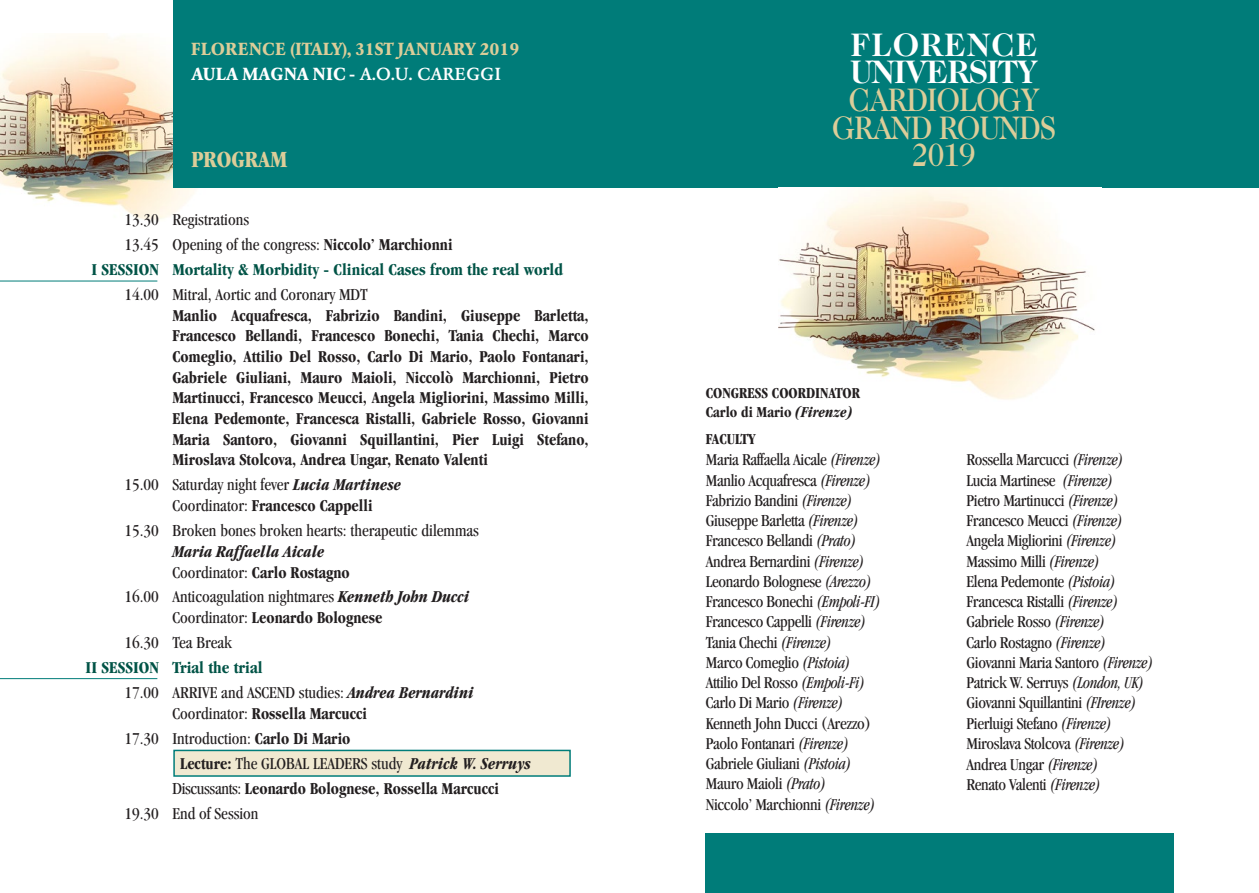
<style>
.page{position:relative;width:1259px;height:893px;background:#fff}
.page>*{position:absolute;margin:0;border:0;box-sizing:border-box;transform-origin:0 0}
.t1{font:500 33px/27.8px "Caslon Two Twenty Four";letter-spacing:-.03em;color:#dccd99;text-align:center;scale:.88 1}
.t2{font:700 33px/27.8px "Caslon Two Twenty Four";letter-spacing:-.03em;color:#fff}
.t3{font:700 condensed 24px "Garamond";color:#dccd99}
.t4{font:condensed 17.25px/20.2px "Garamond";letter-spacing:-.02em;color:#231f20}
.t5{font:700 condensed 17.25px/20.7px "Garamond";color:#231f20;text-align:justify;scale:.95 1}
.t6{font:condensed 17.25px/20.7px "Garamond";color:#231f20}
.t7{font:700 condensed 17.25px "Garamond";color:#005346}
.t8{font:italic 700 condensed 17.25px/20.7px "Garamond";color:#231f20;scale:.95 1}
.t9{font:700 17.25px "Garamond BE";letter-spacing:.02em;color:#dccd99}
.t10{font:500 17.25px "Garamond BE";letter-spacing:.02em;color:#fff}
.t11{font:700 17.25px "Garamond BE";color:#fff}
.t12{font:700 condensed 15.75px/18.8px "Garamond";color:#231f20;scale:.95 1}
.s1{font-weight:700}
.s2{font-weight:700;font-style:italic}
.s3{font-weight:400;font-style:normal}
.s4{font-style:normal}
.s5{font-weight:700;color:#005346}
.s6{font-weight:400}
.s7{font-style:italic}
</style>
<div class="page">
<img style="left:0;top:34px;width:228px;height:186px">
<div style="left:173px;top:0;width:1086px;height:187px;background:#007c79"></div>
<div style="left:173px;top:750px;width:398px;height:27px;background:#f0e9d1;border:2px solid #007c79"></div>
<hr style="left:0;top:281px;width:157px;height:1px;background:#007c79">
<hr style="left:0;top:678px;width:157px;height:1px;background:#007c79">
<div style="left:706px;top:834px;width:468px;height:59px;background:#007c79"></div>
<img style="left:779px;top:187px;width:316px;height:213px">
<p class="t9" style="left:191px;top:39px;width:329px">FLORENCE (ITALY), 31ST JANUARY 2019</p>
<p class="t11" style="left:191px;top:64px;width:13px">AULA</p>
<p class="t10" style="left:242px;top:64px;width:260px"><span class="s1">MAGNA NIC -</span> A.O.U. CAREGGI</p>
<h2 class="t3" style="left:191px;top:146px;width:98px">PROGRAM</h2>
<p class="t6" style="left:124px;top:209px;width:126px">13.30 Registrations</p>
<p class="t6" style="left:124px;top:234px;width:330px">13.45 Opening of the congress: <span class="s1">Niccolo’ Marchionni</span></p>
<p class="t7" style="left:91px;top:260px;width:473px">I SESSION Mortality &amp; Morbidity - Clinical Cases from the real world</p>
<p class="t6" style="left:124px;top:284px;width:236px">14.00 Mitral, Aortic and Coronary MDT</p>
<p class="t5" style="left:172px;top:305px;width:440px">Manlio Acquafresca, Fabrizio Bandini, Giuseppe Barletta, Francesco Bellandi, Francesco Bonechi, Tania Chechi, Marco Comeglio, Attilio Del Rosso, Carlo Di Mario, Paolo Fontanari, Gabriele Giuliani, Mauro Maioli, Niccolò Marchionni, Pietro Martinucci, Francesco Meucci, Angela Migliorini, Massimo Milli, Elena Pedemonte, Francesca Ristalli, Gabriele Rosso, Giovanni Maria Santoro, Giovanni Squillantini, Pier Luigi Stefano, Miroslava Stolcova, Andrea Ungar, Renato Valenti</p>
<p class="t6" style="left:172px;top:474px;width:230px;text-indent:-48px">15.00 Saturday night fever <span class="s2">Lucia Martinese<br></span>Coordinator: <span class="s1">Francesco Cappelli</span></p>
<p class="t6" style="left:124px;top:520px;width:356px">15.30 Broken bones broken hearts: therapeutic dilemmas</p>
<p class="t8" style="left:172px;top:541px;width:188px">Maria Raffaella Aicale<br><span class="s3">Coordinator:</span> <span class="s4">Carlo Rostagno</span></p>
<p class="t6" style="left:172px;top:586px;width:298px;text-indent:-48px">16.00 Anticoagulation nightmares <span class="s2">Kenneth John Ducci<br></span>Coordinator: <span class="s1">Leonardo Bolognese</span></p>
<p class="t6" style="left:124px;top:632px;width:109px">16.30 Tea Break</p>
<p class="t6" style="left:124px;top:655px;width:351px;line-height:24.9px;text-indent:-39px"><span class="s5">II SESSION Trial the trial<br></span>17.00 ARRIVE and ASCEND studies: <span class="s2">Andrea Bernardini</span></p>
<p class="t5" style="left:172px;top:703px;width:206px"><span class="s6">Coordinator:</span> Rossella Marcucci</p>
<p class="t6" style="left:124px;top:728px;width:227px">17.30 Introduction: <span class="s1">Carlo Di Mario</span></p>
<p class="t6" style="left:180px;top:753px;width:352px"><span class="s1">Lecture:</span> The GLOBAL LEADERS study <span class="s2">Patrick W. Serruys</span></p>
<p class="t4" style="left:69px;top:778px;width:39px">D</p>
<p class="t5" style="left:124px;top:775px;width:396px;line-height:24.9px;text-indent:57px"><span class="s6">iscussants:</span> Leonardo Bolognese, Rossella Marcucci<br><span class="s6">19.30 End of Session</span></p>
<h1 class="t2" style="left:850px;top:30px;width:189px">FLORENCE<br>UNIVERSITY</h1>
<h1 class="t1" style="left:832px;top:85px;width:256px">CARDIOLOGY<br>GRAND ROUNDS<br>2019</h1>
<p class="t12" style="left:706px;top:383px;width:164px">CONGRESS COORDINATOR<br>Carlo di Mario <span class="s7">(Firenze)</span></p>
<p class="t12" style="left:706px;top:429px;width:54px">FACULTY</p>
<p class="t4" style="left:706px;top:450px;width:177px">Maria Raffaella Aicale <span class="s7">(Firenze)<br></span>Manlio Acquafresca <span class="s7">(Firenze)<br></span>Fabrizio Bandini <span class="s7">(Firenze)<br></span>Giuseppe Barletta <span class="s7">(Firenze)<br></span>Francesco Bellandi <span class="s7">(Prato)<br></span>Andrea Bernardini <span class="s7">(Firenze)<br></span>Leonardo Bolognese <span class="s7">(Arezzo)<br></span>Francesco Bonechi <span class="s7">(Empoli-FI)<br></span>Francesco Cappelli <span class="s7">(Firenze)<br></span>Tania Chechi <span class="s7">(Firenze)<br></span>Marco Comeglio <span class="s7">(Pistoia)<br></span>Attilio Del Rosso <span class="s7">(Empoli-Fi)<br></span>Carlo Di Mario <span class="s7">(Firenze)<br></span>Kenneth John Ducci (Arezzo)<br>Paolo Fontanari <span class="s7">(Firenze)<br></span>Gabriele Giuliani <span class="s7">(Pistoia)<br></span>Mauro Maioli <span class="s7">(Prato)<br></span>Niccolo’ Marchionni <span class="s7">(Firenze)</span></p>
<p class="t4" style="left:966px;top:450px;width:188px">Rossella Marcucci <span class="s7">(Firenze)<br></span>Lucia Martinese <span class="s7">(Firenze)<br></span>Pietro Martinucci <span class="s7">(Firenze)<br></span>Francesco Meucci <span class="s7">(Firenze)<br></span>Angela Migliorini <span class="s7">(Firenze)<br></span>Massimo Milli <span class="s7">(Firenze)<br></span>Elena Pedemonte <span class="s7">(Pistoia)<br></span>Francesca Ristalli <span class="s7">(Firenze)<br></span>Gabriele Rosso <span class="s7">(Firenze)<br></span>Carlo Rostagno <span class="s7">(Firenze)<br></span>Giovanni Maria Santoro <span class="s7">(Firenze)<br></span>Patrick W. Serruys <span class="s7">(London, UK)<br></span>Giovanni Squillantini <span class="s7">(FIrenze)<br></span>Pierluigi Stefano <span class="s7">(Firenze)<br></span>Miroslava Stolcova <span class="s7">(Firenze)<br></span>Andrea Ungar <span class="s7">(Firenze)<br></span>Renato Valenti <span class="s7">(Firenze)</span></p>
</div>
